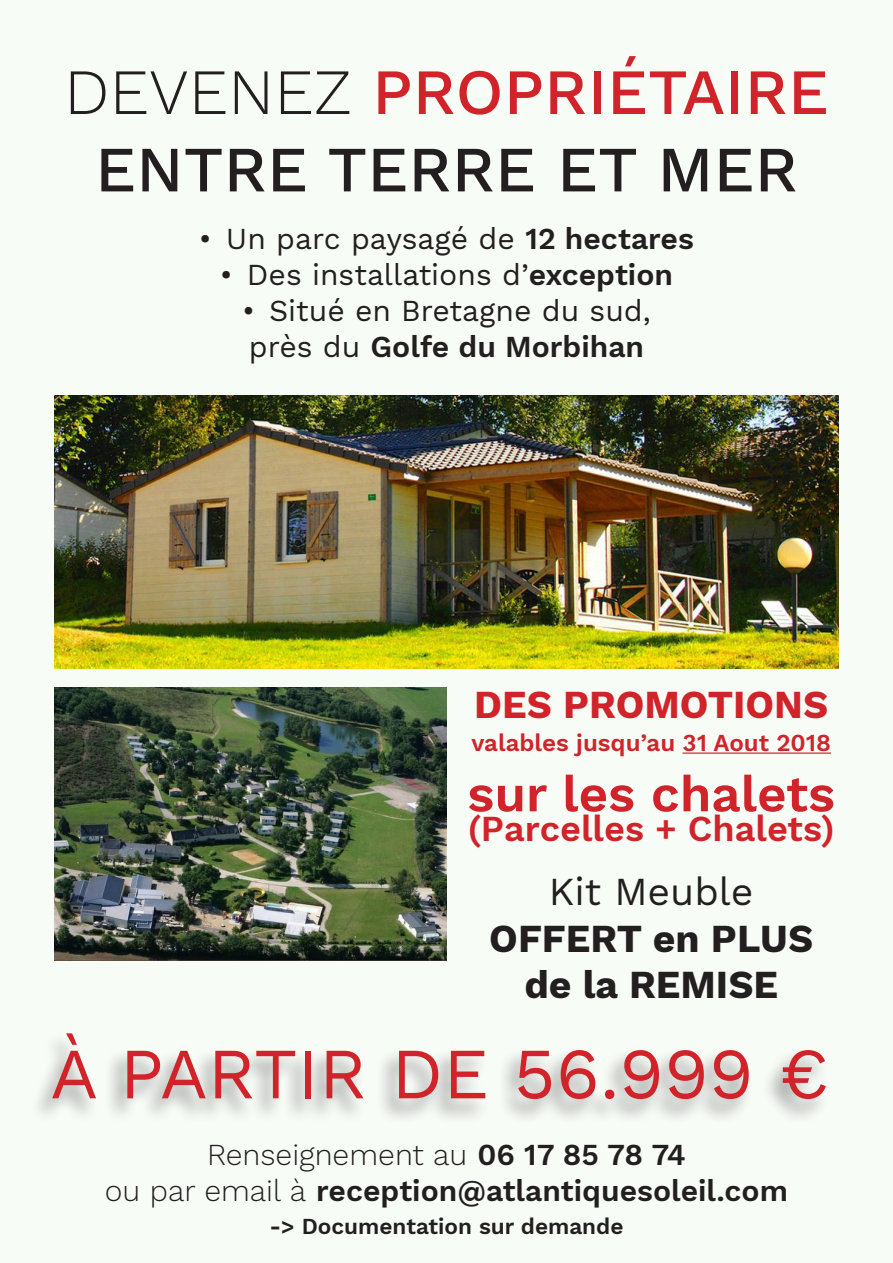
<style>
.page{position:relative;width:893px;height:1263px;background:#fff}
.page>*{position:absolute;margin:0;border:0;box-sizing:border-box;transform-origin:0 0}
.t1{font:72px "Work Sans";color:#d1232a}
.t2{font:500 64.5px/77.4px "Work Sans";color:#231f20;text-align:center}
.t3{font:600 51px "Work Sans";color:#d1232a}
.t4{font:700 39px/46.5px "Work Sans";color:#231f20;text-align:center}
.t5{font:700 39px "Work Sans";color:#d1232a}
.t6{font:39px "Work Sans";color:#231f20}
.t7{font:600 36px "Work Sans";color:#d1232a}
.t8{font:30px "Work Sans";color:#231f20}
.t9{font:600 30px "Work Sans";color:#231f20}
.t10{font:300 30px "Work Sans";color:#231f20}
.t11{font:600 24px "Work Sans";color:#d1232a}
.t12{font:600 22.5px "Work Sans";color:#231f20}
.s1{font-weight:300}
.s2{color:#d1232a}
.s3{font-weight:600}
.s4{font-weight:400}
</style>
<div class="page">
<img style="left:54px;top:395px;width:785px;height:273px">
<img style="left:54px;top:687px;width:392px;height:273px">
<hr style="left:682px;top:752px;width:149px;height:2px;background:#d1232a">
<div style="left:31px;top:1031px;width:799px;height:93px;background:#231f20;opacity:.4"></div>
<p class="t2" style="left:64px;top:56px;width:766px"><span class="s1">DEVENEZ</span> <span class="s2">PROPRIÉTAIRE<br></span>ENTRE TERRE ET MER</p>
<p class="t8" style="left:199px;top:221px;width:497px">• Un parc paysagé de <span class="s3">12 hectares</span></p>
<p class="t8" style="left:220px;top:257px;width:455px">• Des installations d’<span class="s3">exception</span></p>
<p class="t8" style="left:242px;top:293px;width:410px">• Situé en Bretagne du sud,</p>
<p class="t9" style="left:249px;top:330px;width:397px"><span class="s4">près du</span> Golfe du Morbihan</p>
<p class="t5" style="left:474px;top:682px;width:356px">DES PROMOTIONS</p>
<p class="t11" style="left:471px;top:729px;width:361px">valables jusqu’au 31 Aout 2018</p>
<p class="t3" style="left:467px;top:764px;width:369px">sur les chalets</p>
<p class="t7" style="left:468px;top:808px;width:369px">(Parcelles + Chalets)</p>
<p class="t6" style="left:549px;top:869px;width:206px">Kit Meuble</p>
<p class="t4" style="left:489px;top:917px;width:325px">OFFERT en PLUS de la REMISE</p>
<p class="t1" style="left:50px;top:1031px;width:780px">À PARTIR DE 56.999 €</p>
<p class="t10" style="left:207px;top:1137px;width:480px">Renseignement au <span class="s3">06 17 85 78 74</span></p>
<p class="t9" style="left:105px;top:1173px;width:685px"><span class="s1">ou par email à</span> reception@atlantiquesoleil.com</p>
<p class="t12" style="left:269px;top:1213px;width:355px">-&gt; Documentation sur demande</p>
</div>
